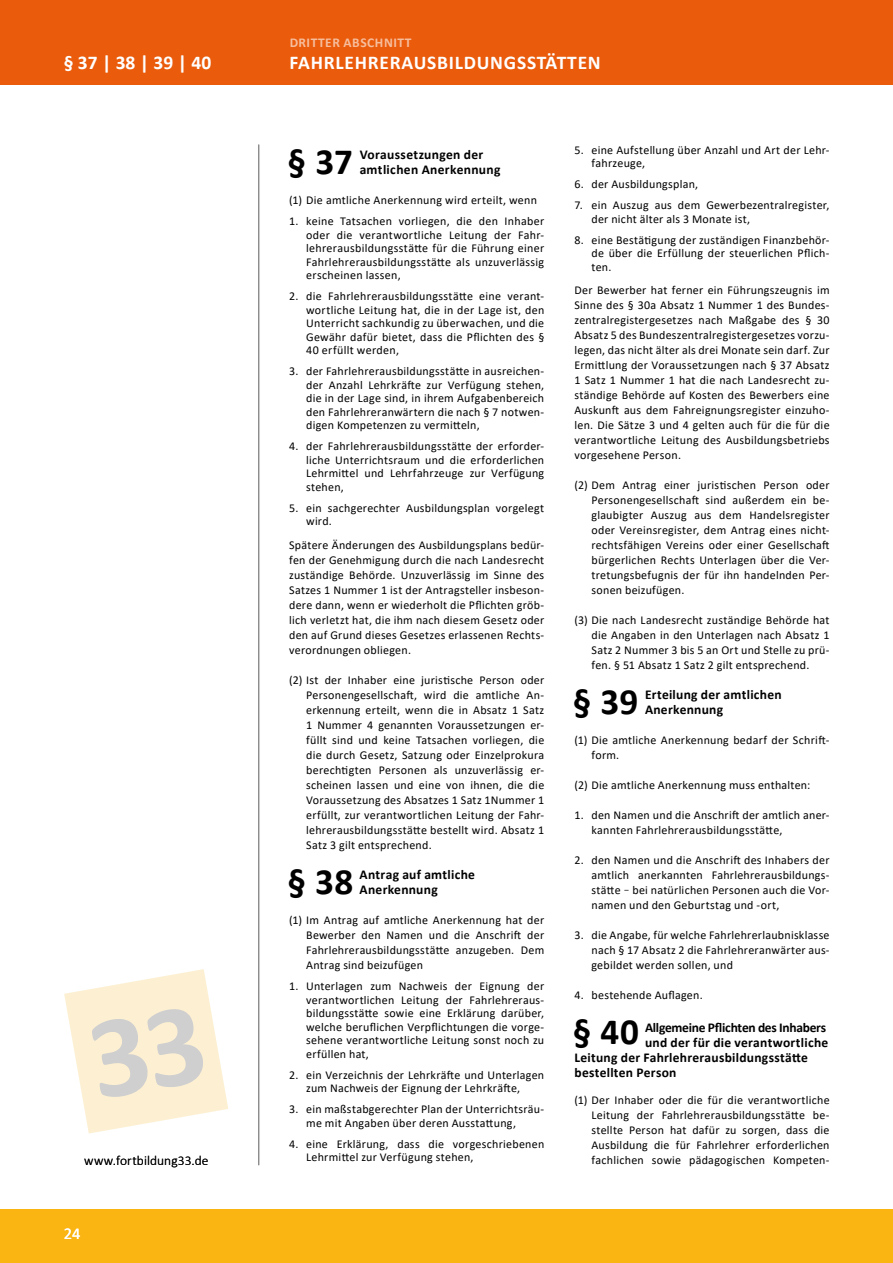
<style>
.page{position:relative;width:893px;height:1263px;background:#fff}
.page>*{position:absolute;margin:0;border:0;box-sizing:border-box;transform-origin:0 0}
.t1{font:700 37.2px "Calibri";letter-spacing:.005em;color:#000}
.t2{font:700 19.5px "Calibri";letter-spacing:.04em;color:#fff}
.t3{font:16.5px "Calibri";color:#fff}
.t4{font:700 13.5px/15px "Calibri";letter-spacing:.02em;color:#000}
.t5{font:700 13.5px "Calibri";letter-spacing:-.02em;color:#000}
.t6{font:300 13.5px "Calibri";letter-spacing:.005em;color:#000}
.t7{font:700 13.5px "Calibri";letter-spacing:.04em;color:#fff}
.t8{font:12px/15px "Calibri";letter-spacing:.02em;color:#000;text-align:justify}
.s1{font-family:"Nexa";font-weight:300}
</style>
<div class="page">
<div style="left:0;top:0;width:893px;height:84px;background:#ea5b0b"></div>
<div style="left:0;top:1209px;width:893px;height:54px;background:#fab513"></div>
<svg style="left:64px;top:969px;width:164px;height:165px"></svg>
<hr style="left:258px;top:145px;width:1px;height:1020px;background:#878787">
<h2 class="t2" style="left:64px;top:48px;width:149px">§ 37 | 38 | 39 | 40</h2>
<p class="t6" style="left:84px;top:1152px;width:126px">www.fortbildung33.de</p>
<h3 class="t3" style="left:64px;top:1222px;width:18px">24</h3>
<p class="t7" style="left:289px;top:33px;width:124px">DRITTER ABSCHNITT</p>
<h2 class="t2" style="left:290px;top:48px;width:313px">FAHRLEHRERAUSBILDUNGSSTÄTTEN</h2>
<h1 class="t1" style="left:288px;top:135px;width:67px">§ 37</h1>
<p class="t4" style="left:360px;top:147px;width:142px">Voraussetzungen der amtlichen Anerkennung</p>
<p class="t8" style="left:289px;top:192px;width:249px">(1) Die amtliche Anerkennung wird erteilt, wenn</p>
<p class="t8" style="left:306px;top:214px;width:240px;line-height:13.5px;text-indent:-17px">1. keine Tatsachen vorliegen, die den Inhaber oder die verantwortliche Leitung der Fahr&shy;lehrerausbildungsstätte für die Führung einer Fahrlehrerausbildungsstätte als unzuverlässig erscheinen lassen,</p>
<p class="t8" style="left:306px;top:289px;width:240px;line-height:13.5px;text-indent:-17px">2. die Fahrlehrerausbildungsstätte eine verant&shy;wortliche Leitung hat, die in der Lage ist, den Unterricht sachkundig zu überwachen, und die Gewähr dafür bietet, dass die Pflichten des § 40 erfüllt werden,</p>
<p class="t8" style="left:306px;top:364px;width:240px;line-height:13.5px;text-indent:-17px">3. der Fahrlehrerausbildungsstätte in ausreichen&shy;der Anzahl Lehrkräfte zur Verfügung stehen, die in der Lage sind, in ihrem Aufgabenbereich den Fahrlehreranwärtern die nach § 7 notwen&shy;digen Kompetenzen zu vermitteln,</p>
<p class="t8" style="left:306px;top:439px;width:240px;line-height:13.5px;text-indent:-17px">4. der Fahrlehrerausbildungsstätte der erforder&shy;liche Unterrichtsraum und die erforderlichen Lehrmittel und Lehrfahrzeuge zur Verfügung stehen,</p>
<p class="t8" style="left:306px;top:500px;width:240px;line-height:13.5px;text-indent:-17px">5. ein sachgerechter Ausbildungsplan vorgelegt wird.</p>
<p class="t8" style="left:289px;top:537px;width:257px">Spätere Änderungen des Ausbildungsplans bedür&shy;fen der Genehmigung durch die nach Landesrecht zuständige Behörde. Unzuverlässig im Sinne des Satzes 1 Nummer 1 ist der Antragsteller insbeson&shy;dere dann, wenn er wiederholt die Pflichten gröb&shy;lich verletzt hat, die ihm nach diesem Gesetz oder den auf Grund dieses Gesetzes erlassenen Rechts&shy;verordnungen obliegen.</p>
<p class="t8" style="left:306px;top:672px;width:240px;text-indent:-17px">(2) Ist der Inhaber eine juristische Person oder Personengesellschaft, wird die amtliche An&shy;erkennung erteilt, wenn die in Absatz 1 Satz 1 Nummer 4 genannten Voraussetzungen er&shy;füllt sind und keine Tatsachen vorliegen, die die durch Gesetz, Satzung oder Einzelprokura berechtigten Personen als unzuverlässig er&shy;scheinen lassen und eine von ihnen, die die Voraussetzung des Absatzes 1 Satz 1Nummer 1 erfüllt, zur verantwortlichen Leitung der Fahr&shy;lehrerausbildungsstätte bestellt wird. Absatz 1<br>Satz 3 gilt entsprechend.</p>
<h1 class="t1" style="left:288px;top:855px;width:67px">§ 38</h1>
<p class="t4" style="left:360px;top:867px;width:117px">Antrag auf amtliche<br>Anerkennung</p>
<p class="t8" style="left:306px;top:912px;width:240px;text-indent:-17px">(1) Im Antrag auf amtliche Anerkennung hat der Bewerber den Namen und die Anschrift der Fahrlehrerausbildungsstätte anzugeben. Dem Antrag sind beizufügen</p>
<p class="t8" style="left:306px;top:979px;width:240px;line-height:13.5px;text-indent:-17px">1. Unterlagen zum Nachweis der Eignung der verantwortlichen Leitung der Fahrlehreraus&shy;bildungsstätte sowie eine Erklärung darüber, welche beruflichen Verpflichtungen die vorge&shy;sehene verantwortliche Leitung sonst noch zu erfüllen hat,</p>
<p class="t8" style="left:306px;top:1067px;width:240px;line-height:13.5px;text-indent:-17px">2. ein Verzeichnis der Lehrkräfte und Unterlagen zum Nachweis der Eignung der Lehrkräfte,</p>
<p class="t8" style="left:306px;top:1102px;width:240px;line-height:13.5px;text-indent:-17px">3. ein maßstabgerechter Plan der Unterrichtsräu&shy;me mit Angaben über deren Ausstattung,</p>
<p class="t8" style="left:306px;top:1136px;width:240px;line-height:13.5px;text-indent:-17px">4. eine Erklärung, dass die vorgeschriebenen<br>Lehrmittel zur Verfügung stehen,</p>
<p class="t8" style="left:591px;top:143px;width:240px;line-height:13.5px;text-indent:-17px">5. eine Aufstellung über Anzahl und Art der Lehr&shy;fahrzeuge,</p>
<p class="t8" style="left:574px;top:176px;width:125px">6. der Ausbildungsplan,</p>
<p class="t8" style="left:591px;top:198px;width:240px;line-height:13.5px;text-indent:-17px">7. ein Auszug aus dem Gewerbezentralregister, der nicht älter als 3 Monate ist,</p>
<p class="t8" style="left:591px;top:233px;width:240px;line-height:13.5px;text-indent:-17px">8. eine Bestätigung der zuständigen Finanzbehör&shy;de über die Erfüllung der steuerlichen Pflich&shy;ten.</p>
<p class="t8" style="left:574px;top:282px;width:257px">Der Bewerber hat ferner ein Führungszeugnis im Sinne des § 30a Absatz 1 Nummer 1 des Bundes&shy;zentralregistergesetzes nach Maßgabe des § 30<br>Absatz 5 des Bundeszentralregistergesetzes vorzu&shy;legen, das nicht älter als drei Monate sein darf. Zur Ermittlung der Voraussetzungen nach § 37 Absatz 1 Satz 1 Nummer 1 hat die nach Landesrecht zu&shy;ständige Behörde auf Kosten des Bewerbers eine Auskunft aus dem Fahreignungsregister einzuho&shy;len. Die Sätze 3 und 4 gelten auch für die für die verantwortliche Leitung des Ausbildungsbetriebs vorgesehene Person.</p>
<p class="t8" style="left:591px;top:477px;width:240px;text-indent:-17px">(2) Dem Antrag einer juristischen Person oder Personengesellschaft sind außerdem ein be&shy;glaubigter Auszug aus dem Handelsregister oder Vereinsregister, dem Antrag eines nicht&shy;rechtsfähigen Vereins oder einer Gesellschaft bürgerlichen Rechts Unterlagen über die Ver&shy;tretungsbefugnis der für ihn handelnden Per&shy;sonen beizufügen.</p>
<p class="t8" style="left:591px;top:612px;width:240px;text-indent:-17px">(3) Die nach Landesrecht zuständige Behörde hat die Angaben in den Unterlagen nach Absatz 1<br>Satz 2 Nummer 3 bis 5 an Ort und Stelle zu prü&shy;fen. § 51 Absatz 1 Satz 2 gilt entsprechend.</p>
<h1 class="t1" style="left:573px;top:675px;width:67px">§ 39</h1>
<p class="t4" style="left:645px;top:687px;width:138px">Erteilung der amtlichen<br>Anerkennung</p>
<p class="t8" style="left:591px;top:732px;width:240px;text-indent:-17px">(1) Die amtliche Anerkennung bedarf der Schrift&shy;form.</p>
<p class="t8" style="left:574px;top:777px;width:237px">(2) Die amtliche Anerkennung muss enthalten:</p>
<p class="t8" style="left:591px;top:807px;width:240px;text-indent:-17px">1. den Namen und die Anschrift der amtlich aner&shy;kannten Fahrlehrerausbildungsstätte,</p>
<p class="t8" style="left:591px;top:852px;width:240px;text-indent:-17px">2. den Namen und die Anschrift des Inhabers der amtlich anerkannten Fahrlehrerausbildungs&shy;stätte <span class="s1">-</span> bei natürlichen Personen auch die Vor&shy;namen und den Geburtstag und -ort,</p>
<p class="t8" style="left:591px;top:927px;width:240px;text-indent:-17px">3. die Angabe, für welche Fahrlehrerlaubnisklasse nach § 17 Absatz 2 die Fahrlehreranwärter aus&shy;gebildet werden sollen, und</p>
<p class="t8" style="left:574px;top:987px;width:130px">4. bestehende Auflagen.</p>
<h1 class="t1" style="left:573px;top:1005px;width:67px">§ 40</h1>
<p class="t5" style="left:645px;top:1018px;width:183px">Allgemeine Pflichten des Inhabers</p>
<p class="t4" style="left:645px;top:1035px;width:185px">und der für die verantwortliche</p>
<p class="t4" style="left:574px;top:1050px;width:235px">Leitung der Fahrlehrerausbildungsstätte</p>
<p class="t4" style="left:574px;top:1065px;width:104px">bestellten Person</p>
<p class="t8" style="left:591px;top:1092px;width:240px;text-indent:-17px">(1) Der Inhaber oder die für die verantwortliche Leitung der Fahrlehrerausbildungsstätte be&shy;stellte Person hat dafür zu sorgen, dass die Ausbildung die für Fahrlehrer erforderlichen fachlichen sowie pädagogischen Kompeten-</p>
</div>
